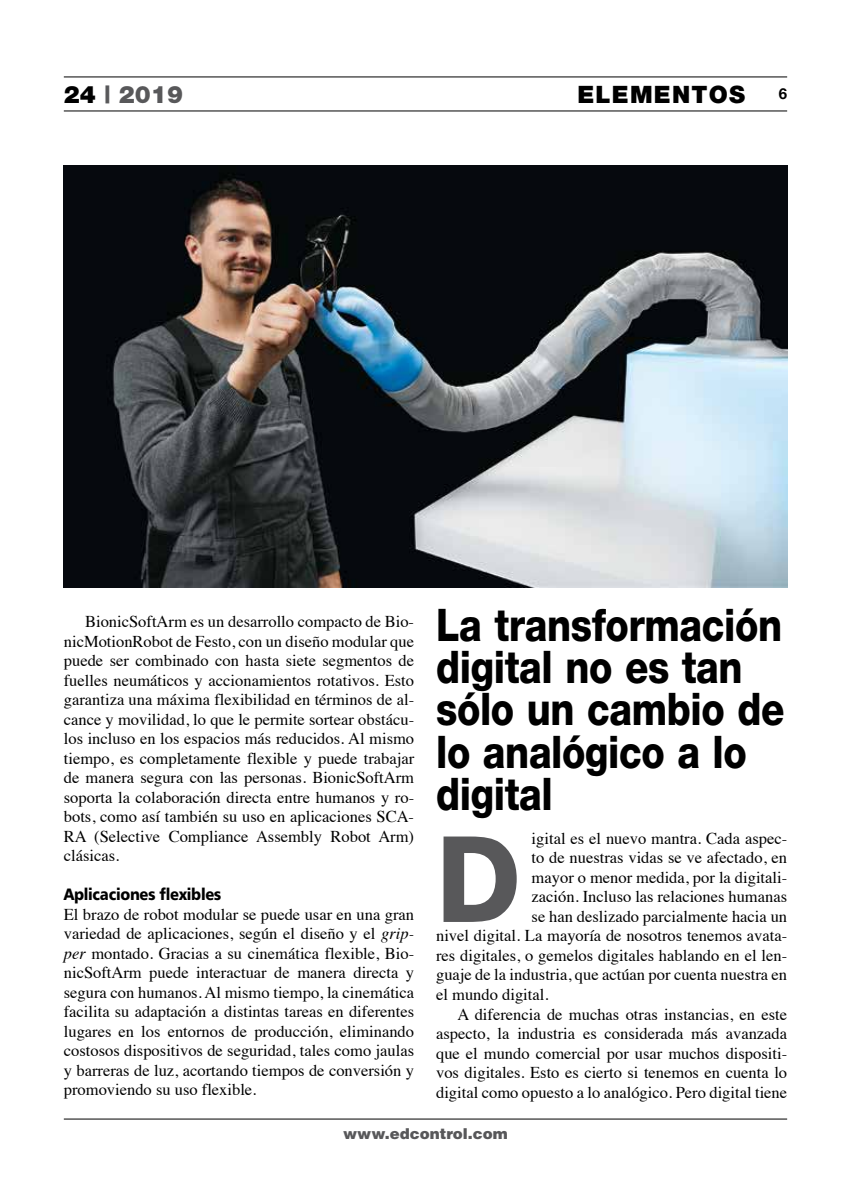
<style>
.page{position:relative;width:851px;height:1191px;background:#fff}
.page>*{position:absolute;margin:0;border:0;box-sizing:border-box;transform-origin:0 0}
.t1{font:123px "Humanist 777 BT Black B";color:#58585a;scale:.9 1}
.t2{font:800 45px/42px "Helvetica Neue LT Std";letter-spacing:-.01em;color:#000;scale:.85 1}
.t3{font:900 24px "Helvetica Neue";letter-spacing:.05em;color:#000}
.t4{font:900 24px "Helvetica Neue";color:#58585a}
.t5{font:16.5px/19.5px "Times";color:#000;text-align:justify}
.t6{font:16.5px "Humanist 777 BT Black B";letter-spacing:-.02em;color:#000;scale:.9 1}
.t7{font:900 15px "Helvetica";color:#58585a}
.t8{font:700 15px "Helvetica Neue";color:#000}
.s1{color:#000}
.s2{font-style:italic}
</style>
<div class="page">
<hr style="left:64px;top:111px;width:723px;height:1px;background:#000">
<hr style="left:64px;top:77px;width:723px;height:1px;background:#000">
<hr style="left:64px;top:1118px;width:723px;height:1px;background:#000">
<img style="left:64px;top:166px;width:723px;height:421px">
<h3 class="t4" style="left:64px;top:80px;width:121px"><span class="s1">24</span> | 2019</h3>
<h3 class="t3" style="left:577px;top:80px;width:169px">ELEMENTOS</h3>
<p class="t8" style="left:778px;top:82px;width:10px">6</p>
<p class="t5" style="left:64px;top:610px;width:352px;text-indent:21px">BionicSoftArm es un desarrollo compacto de Bio&shy;nicMotionRobot de Festo, con un diseño modular que puede ser combinado con hasta siete segmentos de fuelles neumáticos y accionamientos rotativos. Esto garantiza una máxima flexibilidad en términos de al&shy;cance y movilidad, lo que le permite sortear obstácu&shy;los incluso en los espacios más reducidos. Al mismo tiempo, es completamente flexible y puede trabajar de manera segura con las personas. BionicSoftArm soporta la colaboración directa entre humanos y ro&shy;bots, como así también su uso en aplicaciones SCA-RA (Selective Compliance Assembly Robot Arm) clásicas.</p>
<p class="t6" style="left:64px;top:883px;width:176px">Aplicaciones flexibles</p>
<p class="t5" style="left:64px;top:903px;width:352px">El brazo de robot modular se puede usar en una gran variedad de aplicaciones, según el diseño y el <span class="s2">grip&shy;per</span> montado. Gracias a su cinemática flexible, Bio&shy;nicSoftArm puede interactuar de manera directa y segura con humanos. Al mismo tiempo, la cinemática facilita su adaptación a distintas tareas en diferentes lugares en los entornos de producción, eliminando costosos dispositivos de seguridad, tales como jaulas y barreras de luz, acortando tiempos de conversión y promoviendo su uso flexible.</p>
<h2 class="t2" style="left:436px;top:604px;width:411px">La transformación digital no es tan sólo un cambio de lo analógico a lo digital</h2>
<h1 class="t1" style="left:436px;top:800px;width:95px">D</h1>
<p class="t5" style="left:531px;top:827px;width:257px">igital es el nuevo mantra. Cada aspec-</p>
<p class="t5" style="left:531px;top:846px;width:257px">to de nuestras vidas se ve afectado, en</p>
<p class="t5" style="left:531px;top:866px;width:257px">mayor o menor medida, por la digitali-</p>
<p class="t5" style="left:531px;top:885px;width:257px">zación. Incluso las relaciones humanas</p>
<p class="t5" style="left:531px;top:905px;width:257px">se han deslizado parcialmente hacia un</p>
<p class="t5" style="left:436px;top:924px;width:352px">nivel digital. La mayoría de nosotros tenemos avata-</p>
<p class="t5" style="left:436px;top:944px;width:352px">res digitales, o gemelos digitales hablando en el len-</p>
<p class="t5" style="left:436px;top:963px;width:352px">guaje de la industria, que actúan por cuenta nuestra en</p>
<p class="t5" style="left:436px;top:983px;width:114px">el mundo digital.</p>
<p class="t5" style="left:457px;top:1002px;width:331px">A diferencia de muchas otras instancias, en este</p>
<p class="t5" style="left:436px;top:1022px;width:352px">aspecto, la industria es considerada más avanzada</p>
<p class="t5" style="left:436px;top:1041px;width:352px">que el mundo comercial por usar muchos dispositi-</p>
<p class="t5" style="left:436px;top:1061px;width:352px">vos digitales. Esto es cierto si tenemos en cuenta lo</p>
<p class="t5" style="left:436px;top:1080px;width:352px">digital como opuesto a lo analógico. Pero digital tiene</p>
<p class="t7" style="left:343px;top:1124px;width:166px">www.edcontrol.com</p>
</div>
